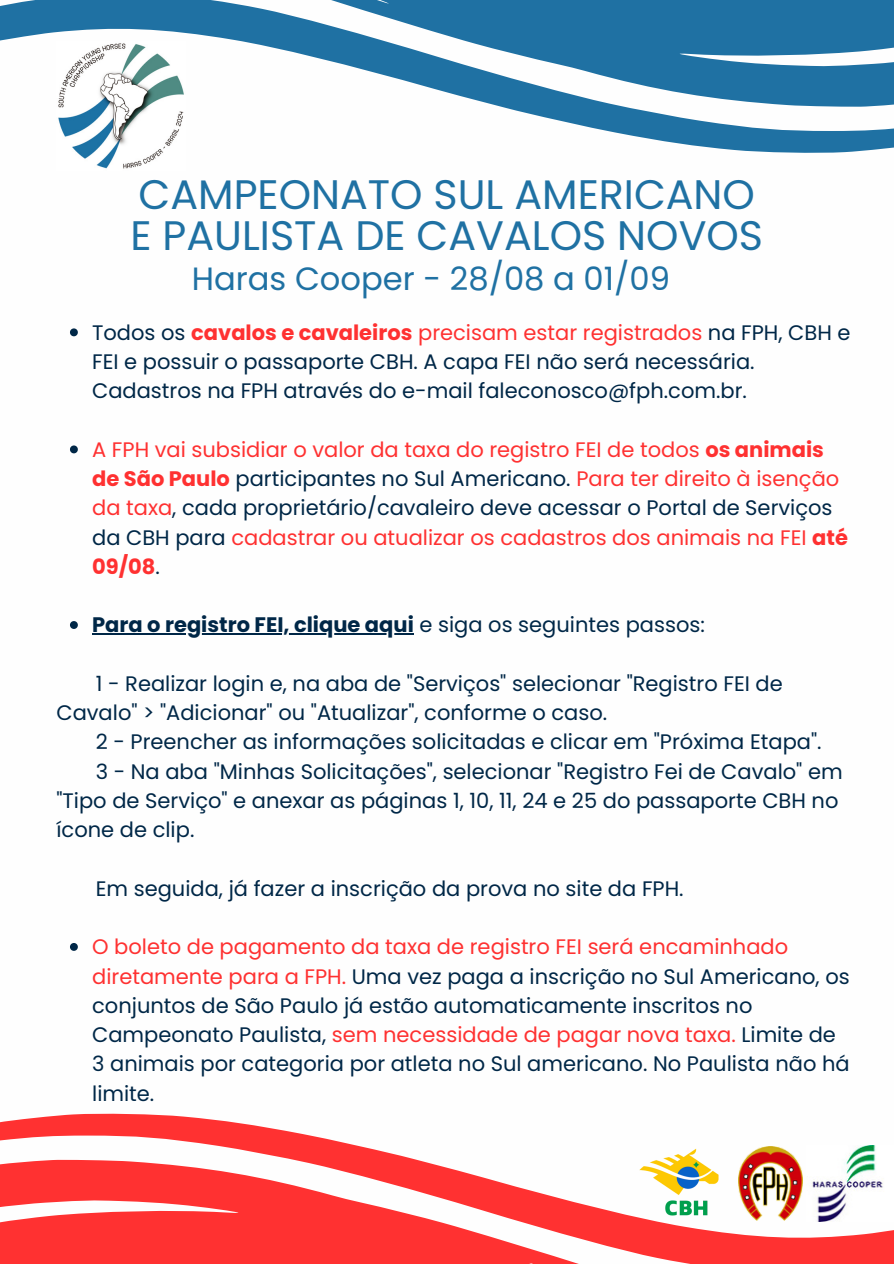
<style>
.page{position:relative;width:894px;height:1264px;background:#fff}
.page>*{position:absolute;margin:0;border:0;box-sizing:border-box;transform-origin:0 0}
.t1{font:41.25px/40.5px "Poppins";color:#1f71a3}
.t2{font:32.25px "Poppins";color:#1f71a3}
.t3{font:21px/29.2px "Poppins";color:#002747}
.t4{font:21px/29.2px "Poppins";color:#ff3131}
.t5{font:700 21px "Poppins";color:#002747}
.s1{font-weight:700;color:#ff3131}
.s2{color:#ff3131}
.s3{font-weight:700}
.s4{color:#002747}
.s5{font-weight:400}
</style>
<div class="page">
<svg style="left:0;top:1113px;width:414px;height:46px"></svg>
<svg style="left:0;top:1159px;width:893px;height:104px;fill:#ff3131"></svg>
<svg style="left:502px;top:107px;width:391px;height:46px"></svg>
<svg style="left:0;top:0;width:893px;height:107px;fill:#1f71a3"></svg>
<img style="left:56px;top:41px;width:130px;height:128px">
<img style="left:738px;top:1146px;width:64px;height:74px">
<img style="left:634px;top:1148px;width:104px;height:79px">
<svg style="left:70px;top:328px;width:8px;height:8px"></svg>
<svg style="left:70px;top:445px;width:8px;height:8px"></svg>
<svg style="left:70px;top:621px;width:8px;height:8px"></svg>
<hr style="left:92px;top:633px;width:322px;height:1px;background:#002747">
<svg style="left:70px;top:943px;width:8px;height:7px"></svg>
<img style="left:806px;top:1145px;width:87px;height:76px">
<p class="t1" style="left:130px;top:174px;width:634px">CAMPEONATO SUL AMERICANO<br>E PAULISTA DE CAVALOS NOVOS</p>
<p class="t2" style="left:192px;top:256px;width:479px">Haras Cooper - 28/08 a 01/09</p>
<h2 class="t3" style="left:92px;top:318px;width:759px">Todos os <span class="s1">cavalos e cavaleiros</span> <span class="s2">precisam estar registrados</span> na FPH, CBH e<br>FEI e possuir o passaporte CBH. A capa FEI não será necessária.<br>Cadastros na FPH através do e-mail faleconosco@fph.com.br.</h2>
<p class="t4" style="left:92px;top:435px;width:757px">A FPH vai subsidiar o valor da taxa do registro FEI de todos <span class="s3">os animais de São Paulo</span> <span class="s4">participantes no Sul Americano.</span> Para ter direito à isenção da taxa<span class="s4">, cada proprietário/cavaleiro deve acessar o Portal de Serviços da CBH para</span> cadastrar ou atualizar os cadastros dos animais na FEI <span class="s3">até 09/08</span><span class="s4">.</span></p>
<p class="t5" style="left:92px;top:610px;width:614px">Para o registro FEI, clique aqui <span class="s5">e siga os seguintes passos:</span></p>
<p class="t3" style="left:56px;top:669px;width:727px;text-indent:39px">1 - Realizar login e, na aba de "Serviços" selecionar "Registro FEI de<br>Cavalo" &gt; "Adicionar" ou "Atualizar", conforme o caso.</p>
<p class="t3" style="left:96px;top:727px;width:727px">2 - Preencher as informações solicitadas e clicar em "Próxima Etapa".</p>
<p class="t3" style="left:56px;top:756px;width:787px;text-indent:39px">3 - Na aba "Minhas Solicitações", selecionar "Registro Fei de Cavalo" em "Tipo de Serviço" e anexar as páginas 1, 10, 11, 24 e 25 do passaporte CBH no ícone de clip.</p>
<p class="t3" style="left:96px;top:873px;width:589px">Em seguida, já fazer a inscrição da prova no site da FPH.</p>
<p class="t3" style="left:92px;top:932px;width:759px"><span class="s2">O boleto de pagamento da taxa de registro FEI será encaminhado diretamente para a FPH.</span> Uma vez paga a inscrição no Sul Americano, os conjuntos de São Paulo já estão automaticamente inscritos no Campeonato Paulista, <span class="s2">sem necessidade de pagar nova taxa.</span> Limite de 3 animais por categoria por atleta no Sul americano. No Paulista não há limite.</p>
</div>
